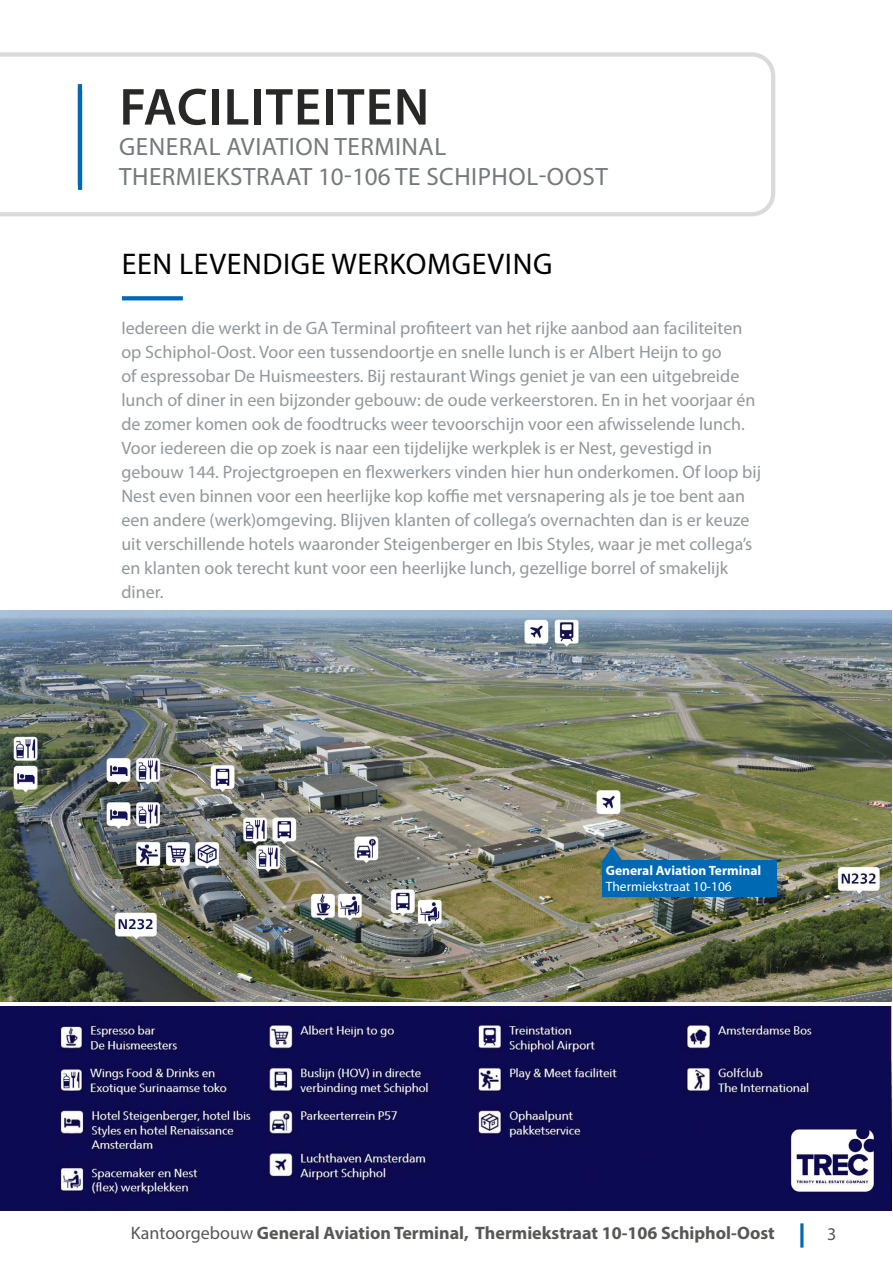
<style>
.page{position:relative;width:893px;height:1263px;background:#fff}
.page>*{position:absolute;margin:0;border:0;box-sizing:border-box;transform-origin:0 0}
.t1{font:600 52.5px "Myriad Pro";letter-spacing:.02em;color:#282827}
.t2{font:30px "Myriad Pro";letter-spacing:.02em;color:#000}
.t3{font:25.05px/30.2px "Myriad Pro";letter-spacing:.02em;color:#73797c}
.t4{font:18px/24px "Myriad Pro";color:#91989d}
.t5{font:700 18px "Myriad Pro";color:#575756}
.t6{font:18px "Myriad Pro";color:#575756}
.t7{font:700 13.5px "Myriad Pro";color:#fff}
.t8{font:13.5px "Myriad Pro";color:#fff}
.s1{font-weight:400}
</style>
<div class="page">
<hr style="left:800px;top:1223px;width:3px;height:24px;background:#0069b4">
<svg style="left:0;top:52px;width:775px;height:164px"></svg>
<svg style="left:78px;top:84px;width:4px;height:5px"></svg>
<hr style="left:78px;top:89px;width:4px;height:101px;background:#0069b4">
<svg style="left:122px;top:296px;width:61px;height:4px"></svg>
<img style="left:0;top:611px;width:892px;height:390px">
<img style="left:0;top:1007px;width:892px;height:204px">
<div style="left:602px;top:860px;width:175px;height:36px;background:#0069b4"></div>
<svg style="left:602px;top:846px;width:20px;height:14px"></svg>
<h1 class="t1" style="left:119px;top:74px;width:311px">FACILITEITEN</h1>
<h3 class="t3" style="left:119px;top:131px;width:490px">GENERAL AVIATION TERMINAL<br>THERMIEKSTRAAT 10-106 TE SCHIPHOL-OOST</h3>
<h2 class="t2" style="left:122px;top:245px;width:432px">EEN LEVENDIGE WERKOMGEVING</h2>
<p class="t4" style="left:121px;top:316px;width:641px">Iedereen die werkt in de GA Terminal profiteert van het rijke aanbod aan faciliteiten op Schiphol-Oost. Voor een tussendoortje en snelle lunch is er Albert Heijn to go<br>of espressobar De Huismeesters. Bij restaurant Wings geniet je van een uitgebreide lunch of diner in een bijzonder gebouw: de oude verkeerstoren. En in het voorjaar én de zomer komen ook de foodtrucks weer tevoorschijn voor een afwisselende lunch.<br>Voor iedereen die op zoek is naar een tijdelijke werkplek is er Nest, gevestigd in gebouw 144. Projectgroepen en flexwerkers vinden hier hun onderkomen. Of loop bij Nest even binnen voor een heerlijke kop koffie met versnapering als je toe bent aan een andere (werk)omgeving. Blijven klanten of collega’s overnachten dan is er keuze uit verschillende hotels waaronder Steigenberger en Ibis Styles, waar je met collega’s en klanten ook terecht kunt voor een heerlijke lunch, gezellige borrel of smakelijk diner.</p>
<p class="t7" style="left:606px;top:861px;width:157px">General Aviation Terminal</p>
<p class="t8" style="left:606px;top:878px;width:128px">Thermiekstraat 10-106</p>
<p class="t5" style="left:131px;top:1221px;width:645px"><span class="s1">Kantoorgebouw</span> General Aviation Terminal, Thermiekstraat 10-106 Schiphol-Oost</p>
<p class="t6" style="left:827px;top:1222px;width:11px">3</p>
</div>
